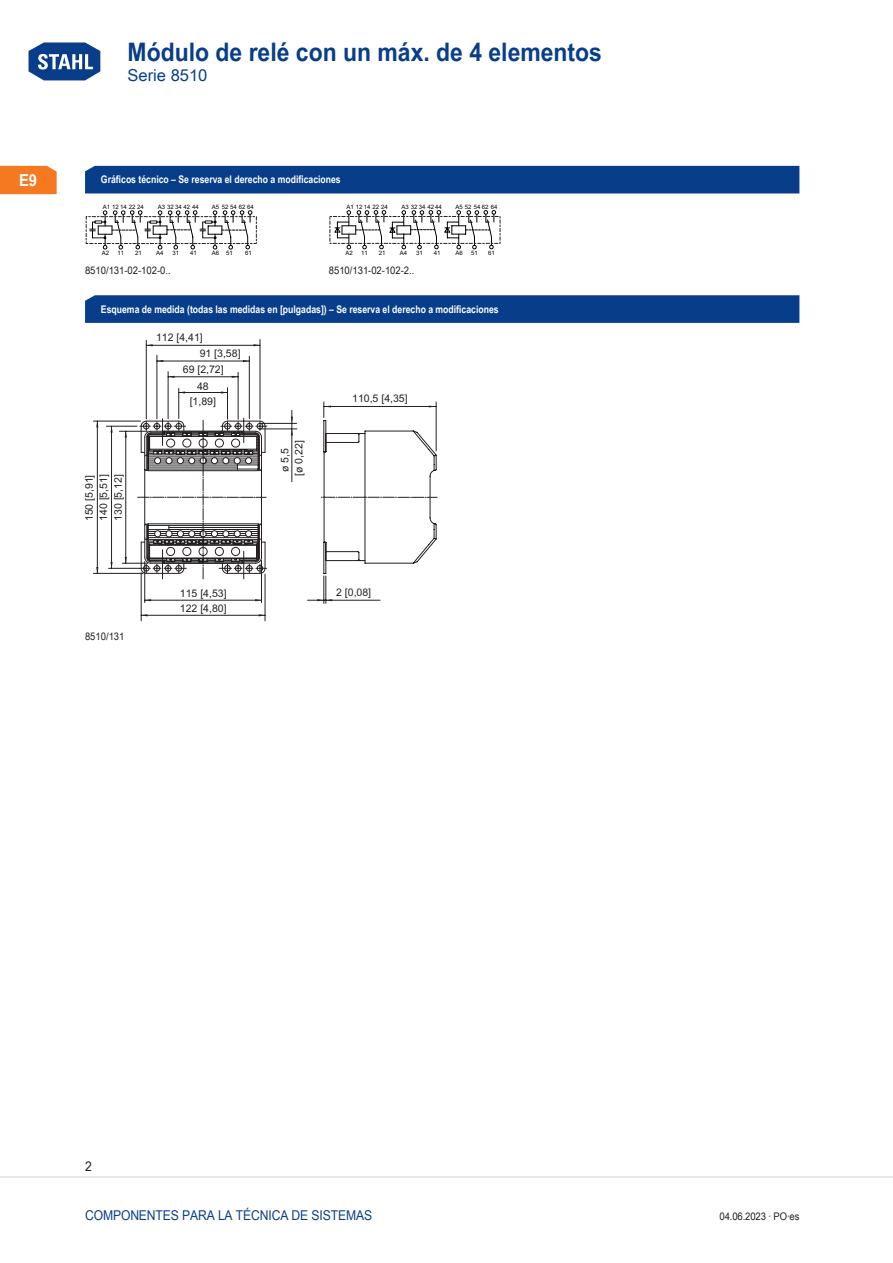
<style>
.page{position:relative;width:893px;height:1263px;background:#fff}
.page>*{position:absolute;margin:0;border:0;box-sizing:border-box;transform-origin:0 0}
.t1{font:700 25.5px "Arial Unicode MS";color:#083e89;scale:.9 1}
.t2{font:16.5px "Arial Unicode MS";color:#083e89}
.t3{font:700 16.5px "Arial Unicode MS";color:#fff;scale:.9 1}
.t4{font:13.5px "Arial Unicode MS";letter-spacing:-.01em;color:#083e89;scale:.9 1}
.t5{font:13.5px "Arial Unicode MS";color:#231f20;scale:.9 1}
.TabHeader1stColumn{font:700 10.5px "Arial Unicode MS";color:#fff;scale:.83 1}
.t6{font:10.5px/14.5px "Arial Unicode MS";color:#231f20;text-align:center}
.t7{font:10.5px "Arial Unicode MS";color:#231f20;scale:.9 1}
.t8{font:6px "Arial Unicode MS";color:#000002}
.s1{font-weight:400;font-size:31.65px;color:#fff}
</style>
<div class="page">
<svg style="left:28px;top:42px;width:73px;height:39px"></svg>
<hr style="left:0;top:1176px;width:893px;height:2px;background:#e6e7e9">
<div style="left:0;top:166px;width:57px;height:28px;background:#f47921"></div>
<div style="left:85px;top:166px;width:714px;height:27px;background:#083e89"></div>
<svg style="left:85px;top:295px;width:714px;height:28px;background:#0b408a"></svg>
<svg style="left:335px;top:210px;width:161px;height:39px"></svg>
<div style="left:330px;top:216px;width:170px;height:28px;border:1px dashed #231f20"></div>
<svg style="left:90px;top:210px;width:162px;height:39px"></svg>
<hr style="left:179px;top:392px;width:48px;height:1px;background:#231f20">
<hr style="left:227px;top:388px;width:1px;height:31px;background:#231f20">
<hr style="left:179px;top:388px;width:1px;height:30px;background:#231f20">
<hr style="left:168px;top:376px;width:70px;height:1px;background:#231f20">
<hr style="left:238px;top:372px;width:1px;height:47px;background:#231f20">
<hr style="left:168px;top:372px;width:1px;height:47px;background:#231f20">
<hr style="left:157px;top:361px;width:92px;height:1px;background:#231f20">
<hr style="left:249px;top:356px;width:1px;height:63px;background:#231f20">
<hr style="left:157px;top:355px;width:1px;height:64px;background:#231f20">
<hr style="left:146px;top:345px;width:114px;height:1px;background:#231f20">
<hr style="left:260px;top:340px;width:1px;height:79px;background:#231f20">
<hr style="left:146px;top:340px;width:1px;height:79px;background:#231f20">
<hr style="left:111px;top:426px;width:1px;height:142px;background:#231f20">
<hr style="left:109px;top:568px;width:31px;height:1px;background:#231f20">
<hr style="left:106px;top:426px;width:31px;height:1px;background:#231f20">
<hr style="left:97px;top:421px;width:1px;height:152px;background:#231f20">
<hr style="left:93px;top:573px;width:50px;height:1px;background:#231f20">
<hr style="left:93px;top:421px;width:48px;height:1px;background:#231f20">
<hr style="left:145px;top:600px;width:116px;height:1px;background:#231f20">
<hr style="left:261px;top:560px;width:1px;height:43px;background:#231f20">
<hr style="left:144px;top:562px;width:1px;height:41px;background:#231f20">
<hr style="left:141px;top:615px;width:124px;height:1px;background:#231f20">
<hr style="left:265px;top:574px;width:1px;height:47px;background:#231f20">
<hr style="left:141px;top:573px;width:1px;height:48px;background:#231f20">
<hr style="left:292px;top:429px;width:1px;height:53px;background:#231f20">
<svg style="left:291px;top:410px;width:2px;height:25px"></svg>
<hr style="left:260px;top:423px;width:37px;height:1px;background:#231f20">
<hr style="left:260px;top:429px;width:37px;height:1px;background:#231f20">
<svg style="left:119px;top:418px;width:148px;height:161px"></svg>
<svg style="left:308px;top:402px;width:129px;height:201px"></svg>
<h1 class="t1" style="left:26px;top:33px;width:641px"><span class="s1">HOME</span> Módulo de relé con un máx. de 4 elementos</h1>
<h2 class="t2" style="left:128px;top:63px;width:81px">SERIE 8510</h2>
<h2 class="t3" style="left:19px;top:168px;width:22px">E9</h2>
<p class="TabHeader1stColumn" style="left:101px;top:172px;width:290px">Gráficos técnico – Se reserva el derecho a modificaciones</p>
<p class="t8" style="left:103px;top:203px;width:43px">A1 12 14 22 24</p>
<p class="t8" style="left:158px;top:203px;width:43px">A3 32 34 42 44</p>
<p class="t8" style="left:222px;top:203px;width:33px">52 54 62 64</p>
<p class="t8" style="left:212px;top:203px;width:9px">A5</p>
<p class="t8" style="left:346px;top:203px;width:43px">A1 12 14 22 24</p>
<p class="t8" style="left:401px;top:203px;width:42px">A3 32 34 4244</p>
<p class="t8" style="left:455px;top:203px;width:44px">A5 52 54 62 64</p>
<p class="t8" style="left:118px;top:250px;width:8px">11</p>
<p class="t8" style="left:135px;top:250px;width:8px">21</p>
<p class="t8" style="left:226px;top:250px;width:8px">51</p>
<p class="t8" style="left:156px;top:250px;width:9px">A4</p>
<p class="t8" style="left:190px;top:250px;width:8px">41</p>
<p class="t8" style="left:245px;top:250px;width:8px">61</p>
<p class="t8" style="left:172px;top:250px;width:8px">31</p>
<p class="t8" style="left:102px;top:250px;width:9px">A2</p>
<p class="t8" style="left:212px;top:250px;width:9px">A6</p>
<p class="t7" style="left:85px;top:263px;width:97px">8510/131-02-102-0..</p>
<p class="t8" style="left:361px;top:250px;width:8px">11</p>
<p class="t8" style="left:416px;top:250px;width:8px">31</p>
<p class="t7" style="left:329px;top:263px;width:97px">8510/131-02-102-2..</p>
<p class="t8" style="left:346px;top:250px;width:9px">A2</p>
<p class="t8" style="left:455px;top:250px;width:9px">A6</p>
<p class="t8" style="left:379px;top:250px;width:8px">21</p>
<p class="t8" style="left:471px;top:250px;width:8px">51</p>
<p class="t8" style="left:434px;top:250px;width:8px">41</p>
<p class="t8" style="left:488px;top:250px;width:8px">61</p>
<p class="t8" style="left:400px;top:250px;width:9px">A4</p>
<p class="TabHeader1stColumn" style="left:101px;top:301px;width:481px">Esquema de medida (todas las medidas en [pulgadas]) – Se reserva el derecho a modificaciones</p>
<p class="t6" style="left:82px;top:521px;width:49px;text-align:justify;rotate:-90deg">150 [5,91] 140 [5,51] 130 [5,12]</p>
<p class="t7" style="left:85px;top:628px;width:45px">8510/131</p>
<p class="t6" style="left:156px;top:331px;width:48px">112 [4,41]</p>
<p class="t6" style="left:200px;top:346px;width:42px">91 [3,58]</p>
<p class="t6" style="left:183px;top:362px;width:42px">69 [2,72]</p>
<p class="t6" style="left:190px;top:379px;width:28px">48 [1,89]</p>
<p class="t6" style="left:278px;top:476px;width:37px;line-height:14px;rotate:-90deg">Ø 5,5 [Ø 0,22]</p>
<p class="t6" style="left:352px;top:391px;width:57px">110,5 [4,35]</p>
<p class="t6" style="left:180px;top:586px;width:48px">115 [4,53]</p>
<p class="t6" style="left:336px;top:585px;width:37px">2 [0,08]</p>
<p class="t6" style="left:180px;top:601px;width:48px">122 [4,80]</p>
<p class="t5" style="left:85px;top:1157px;width:9px">2</p>
<p class="t4" style="left:85px;top:1205px;width:318px">COMPONENTES PARA LA TÉCNICA DE S ISTEMAS</p>
<p class="t7" style="left:720px;top:1208px;width:90px">04.06.2023 · PO·ES</p>
</div>
